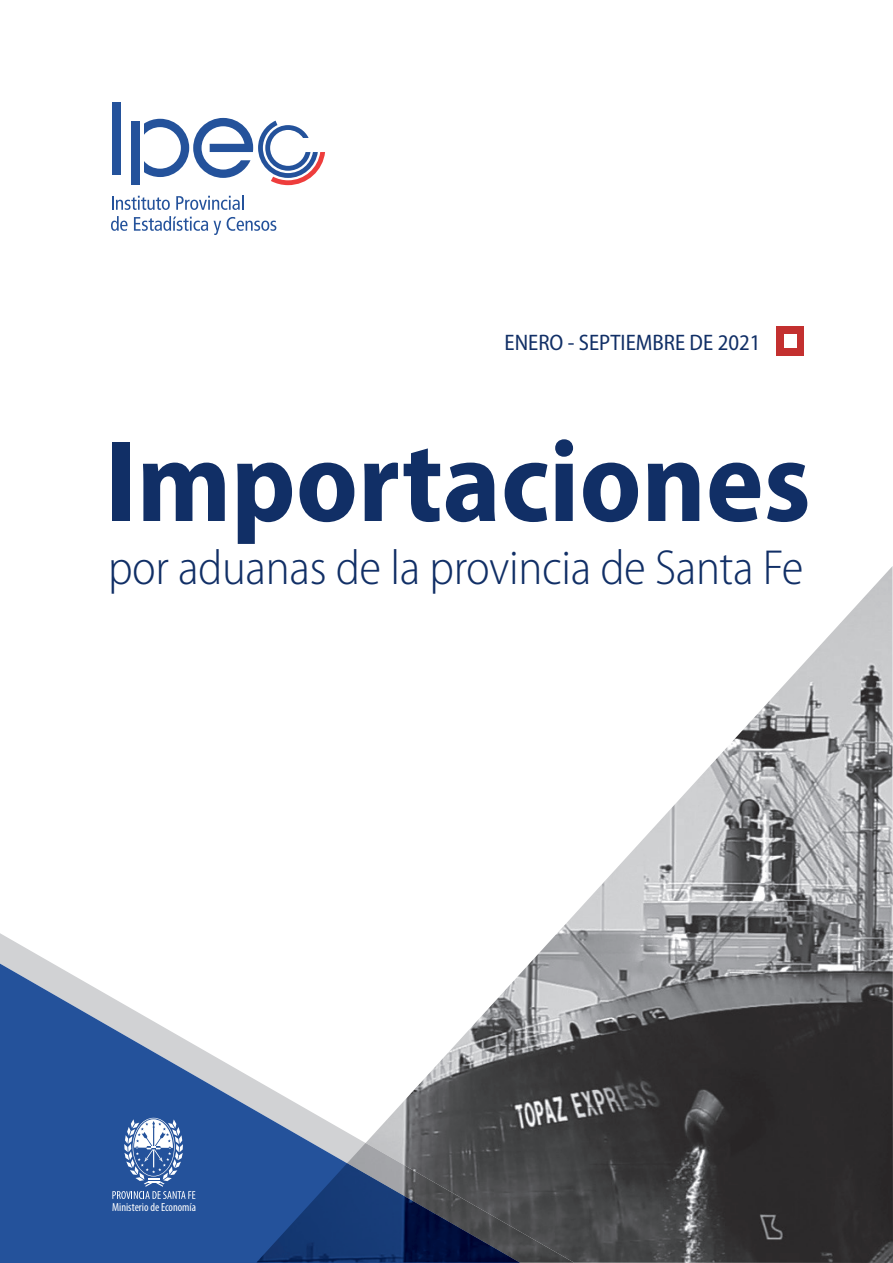
<style>
.page{position:relative;width:893px;height:1263px;background:#fff}
.page>*{position:absolute;margin:0;border:0;box-sizing:border-box;transform-origin:0 0}
.Subtítulo{font:700 semi-condensed 117px "Myriad Pro";color:#112f66}
.Subtítulo-2{font:300 semi-condensed 49.5px "Myriad Pro";letter-spacing:-.01em;color:#112f66}
.Subtítulo-3{font:semi-condensed 22.5px "Myriad Pro";color:#112f66}
.t1{font:condensed 11.7px "Myriad Pro";color:#fff}
</style>
<div class="page">
<svg style="left:0;top:933px;width:52px;height:30px"></svg>
<svg style="left:0;top:963px;width:366px;height:300px;fill:#24529b"></svg>
<img style="left:366px;top:566px;width:527px;height:697px">
<img style="left:347px;top:1143px;width:227px;height:120px">
<img style="left:256px;top:1163px;width:264px;height:100px">
<svg style="left:112px;top:196px;width:58px;height:14px"></svg>
<svg style="left:176px;top:195px;width:68px;height:15px"></svg>
<svg style="left:111px;top:216px;width:17px;height:15px"></svg>
<svg style="left:134px;top:216px;width:74px;height:15px"></svg>
<svg style="left:214px;top:221px;width:7px;height:14px"></svg>
<svg style="left:227px;top:217px;width:49px;height:14px"></svg>
<div style="left:131px;top:121px;width:9px;height:64px;background:#24529b"></div>
<div style="left:112px;top:102px;width:8px;height:73px;background:#24529b"></div>
<svg style="left:144px;top:118px;width:181px;height:67px"></svg>
<div style="left:777px;top:327px;width:27px;height:29px;background:#c3302f"></div>
<div style="left:784px;top:334px;width:13px;height:14px;background:#fff"></div>
<svg style="left:112px;top:1118px;width:83px;height:81px;background:#5c7eb4"></svg>
<p class="Subtítulo-3" style="left:505px;top:330px;width:257px">ENERO - SEPTIEMBRE DE 2021</p>
<p class="Subtítulo" style="left:105px;top:416px;width:707px">Importaciones</p>
<p class="Subtítulo-2" style="left:108px;top:541px;width:697px">por aduanas de la provincia de Santa Fe</p>
<p class="t1" style="left:112px;top:1200px;width:85px">Ministerio de Economía</p>
</div>
